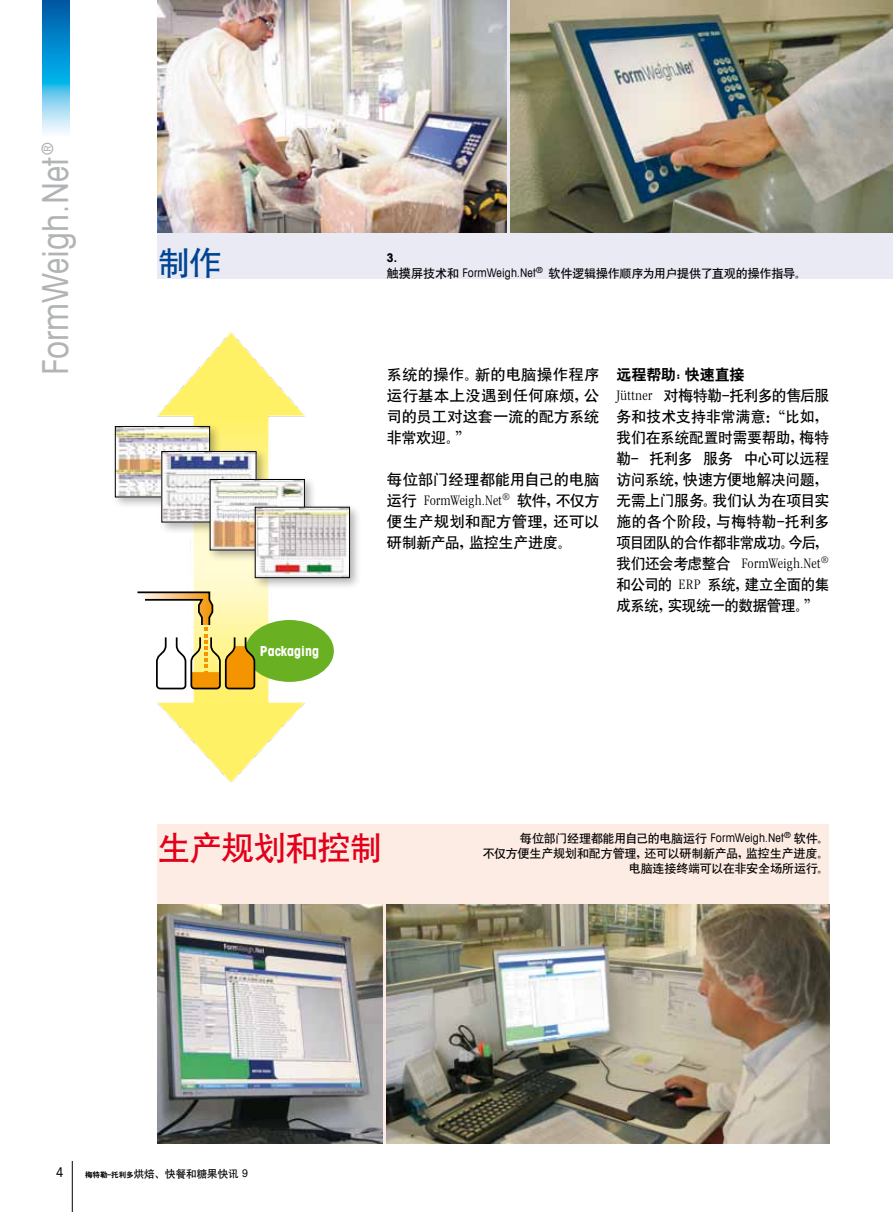
<style>
.page{position:relative;width:893px;height:1212px;background:#fff}
.page>*{position:absolute;margin:0;border:0;box-sizing:border-box;transform-origin:0 0}
.t1{font:condensed 36px "Avant Garde Com";color:#b1b3b4}
.t2{font:33px "Heiti CSEG Medium GB";letter-spacing:-.03em;color:#e2001a}
.t3{font:33px "Heiti CSEG Medium GB";color:#004595}
.t4{font:condensed 15.75px "Avant Garde Com";color:#b1b3b4}
.t5{font:15px/21px "Heiti CSEG Medium GB";letter-spacing:-.005em;color:#000;text-align:justify}
.t6{font:300 condensed 15px "MTD Magazin";letter-spacing:-.005em;color:#000}
.t7{font:15px/21px "Heiti CSEG Medium GB";letter-spacing:-.025em;color:#000;scale:.96 1}
.t8{font:15px "Heiti CSEG";letter-spacing:-.01em;color:#000}
.t9{font:700 condensed 13.95px "Avant Garde Com";color:#fff}
.t10{font:condensed 13.5px "Avant Garde Com";color:#000}
.t11{font:12px/15px "Heiti CSEG Medium GB";letter-spacing:-.015em;color:#000;text-align:right}
.t12{font:condensed 12px/15px "Avant Garde Com";letter-spacing:.015em;color:#000}
.t13{font:10.5px "Heiti CSEG Medium GB";color:#000}
.s1{font-weight:700}
.s2{font-family:"Heiti CSEG Medium GB";font-stretch:normal}
.s3{font-family:"Heiti CSEG Medium GB";font-weight:400;font-stretch:normal}
.s4{font-family:"MTD Magazin";font-weight:300;font-stretch:condensed}
.s5{font-family:"Avant Garde Com";font-stretch:condensed}
.s6{font-family:"Heiti CSEG";font-size:7.5px}
</style>
<div class="page">
<img style="left:43px;top:0;width:27px;height:133px">
<hr style="left:72px;top:1161px;width:1px;height:51px;background:#000">
<img style="left:193px;top:420px;width:133px;height:281px">
<div style="left:157px;top:824px;width:672px;height:320px;background:#fdece4"></div>
<div style="left:157px;top:0;width:736px;height:279px;background:#e9eaf4"></div>
<img style="left:157px;top:0;width:349px;height:232px">
<img style="left:387px;top:905px;width:442px;height:239px">
<img style="left:157px;top:905px;width:226px;height:239px">
<img style="left:510px;top:0;width:383px;height:232px">
<img style="left:157px;top:332px;width:148px;height:88px">
<img style="left:157px;top:701px;width:148px;height:81px">
<div style="left:111px;top:422px;width:111px;height:87px;background:#000;opacity:.3"></div>
<img style="left:117px;top:428px;width:91px;height:67px">
<div style="left:115px;top:426px;width:95px;height:71px;border:1px solid #000"></div>
<div style="left:158px;top:447px;width:110px;height:87px;background:#000;opacity:.3"></div>
<img style="left:164px;top:453px;width:90px;height:67px">
<div style="left:162px;top:451px;width:94px;height:71px;border:1px solid #000"></div>
<div style="left:206px;top:475px;width:111px;height:87px;background:#000;opacity:.3"></div>
<img style="left:212px;top:481px;width:90px;height:67px">
<div style="left:210px;top:479px;width:94px;height:71px;border:1px solid #000"></div>
<div style="left:251px;top:503px;width:111px;height:87px;background:#000;opacity:.3"></div>
<img style="left:257px;top:509px;width:91px;height:67px">
<div style="left:255px;top:507px;width:95px;height:71px;border:1px solid #000"></div>
<div style="left:245px;top:620px;width:89px;height:62px;background:#6ab023;border-radius:50%"></div>
<svg style="left:137px;top:591px;width:119px;height:99px"></svg>
<p class="t4" style="left:38px;top:155px;width:14px;rotate:-90deg">®</p>
<h1 class="t1" style="left:33px;top:375px;width:219px;rotate:-90deg">FormWeigh.Net</h1>
<h2 class="t3" style="left:157px;top:247px;width:66px">制作</h2>
<p class="t9" style="left:260px;top:641px;width:61px">Packaging</p>
<p class="t12" style="left:387px;top:250px;width:157px"><span class="s1">3.<br></span><span class="s2">触摸屏技术和</span> FormWeigh.Net<sup>®</sup></p>
<p class="t11" style="left:549px;top:266px;width:259px">软件逻辑操作顺序为用户提供了直观的操作指导。</p>
<p class="t5" style="left:387px;top:364px;width:214px">系统的操作。新的电脑操作程序运行基本上没遇到任何麻烦，公司的员工对这套一流的配方系统非常欢迎。”</p>
<p class="t5" style="left:387px;top:469px;width:214px">每位部门经理都能用自己的电脑</p>
<p class="t6" style="left:387px;top:491px;width:214px"><span class="s3">运行</span> FormWeigh.Net<sup>®</sup> <span class="s3">软件，不仅方</span></p>
<p class="t5" style="left:387px;top:511px;width:214px">便生产规划和配方管理，还可以研制新产品，监控生产进度。</p>
<p class="t8" style="left:617px;top:367px;width:129px">远程帮助：快速直接</p>
<p class="t5" style="left:617px;top:385px;width:214px"><span class="s4">Jüttner</span> 对梅特勒-托利多的售后服务和技术支持非常满意：“比如，我们在系统配置时需要帮助，梅特勒- 托利多 服务 中心可以远程访问系统，快速方便地解决问题，无需上门服务。我们认为在项目实施的各个阶段，与梅特勒-托利多项目团队的合作都非常成功。今后，</p>
<p class="t6" style="left:617px;top:554px;width:214px"><span class="s3">我们还会考虑整合</span> FormWeigh.Net<sup>®</sup></p>
<p class="t7" style="left:617px;top:574px;width:223px">和公司的 <span class="s4">ERP</span> 系统，建立全面的集成系统，实现统一的数据管理。”</p>
<h2 class="t2" style="left:157px;top:831px;width:227px">生产规划和控制</h2>
<p class="t11" style="left:483px;top:831px;width:348px">每位部门经理都能用自己的电脑运行 <span class="s5">FormWeigh.Net</span><sup>®</sup> 软件。<br>不仅方便生产规划和配方管理，还可以研制新产品，监控生产进度。</p>
<p class="t11" style="left:629px;top:861px;width:202px">电脑连接终端可以在非安全场所运行。</p>
<p class="t10" style="left:56px;top:1164px;width:9px">4</p>
<p class="t13" style="left:85px;top:1169px;width:164px"><span class="s6">梅特勒-托利多</span>烘焙、快餐和糖果快讯 <span class="s5">9</span></p>
</div>
